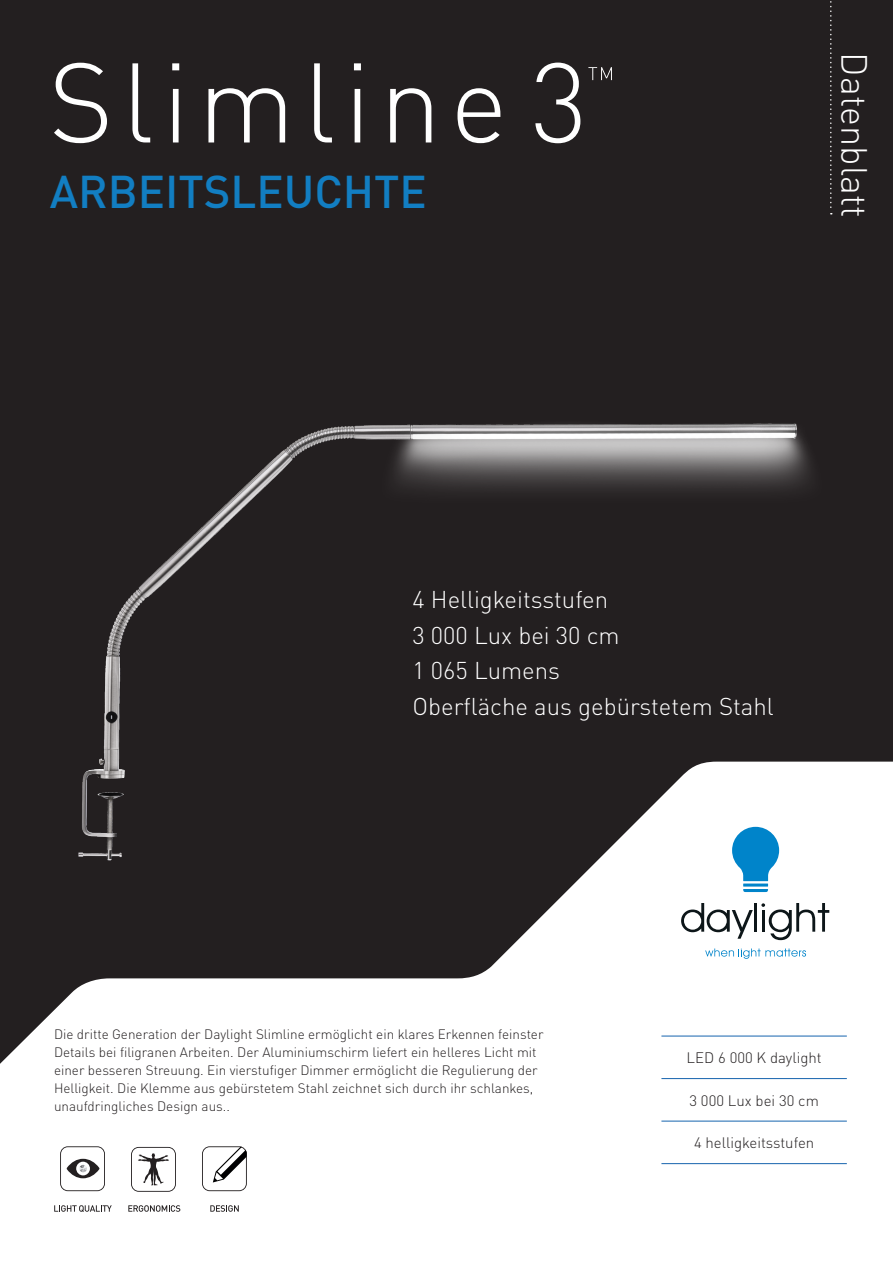
<style>
.page{position:relative;width:893px;height:1263px;background:#231f20}
.page>*{position:absolute;margin:0;border:0;box-sizing:border-box;transform-origin:0 0}
.t1{font:500 45.3px "DIN Pro";color:#127ec2}
.t2{font:300 36px "DIN Pro";color:#fff}
.t3{font:300 24px/35.5px "DIN Pro";color:#fff}
.t4{font:300 15px "DIN Pro";color:#231f20}
.t5{font:300 13.5px/18px "DIN Pro";color:#231f20}
</style>
<div class="page">
<img style="left:99px;top:423px;width:770px;height:339px">
<svg style="left:54px;top:63px;width:53px;height:80px"></svg>
<svg style="left:132px;top:63px;width:18px;height:79px"></svg>
<svg style="left:172px;top:63px;width:7px;height:79px"></svg>
<svg style="left:208px;top:88px;width:77px;height:54px"></svg>
<svg style="left:314px;top:63px;width:18px;height:79px"></svg>
<svg style="left:354px;top:63px;width:7px;height:79px"></svg>
<svg style="left:390px;top:88px;width:41px;height:54px"></svg>
<svg style="left:457px;top:88px;width:43px;height:55px"></svg>
<svg style="left:535px;top:63px;width:45px;height:80px"></svg>
<svg style="left:588px;top:67px;width:24px;height:13px"></svg>
<svg style="left:0;top:762px;width:893px;height:501px;fill:#fff"></svg>
<hr style="left:661px;top:1036px;width:186px;height:1px;background:#1664ae">
<hr style="left:661px;top:1078px;width:186px;height:1px;background:#1664ae">
<hr style="left:661px;top:1121px;width:186px;height:1px;background:#1664ae">
<hr style="left:661px;top:1163px;width:186px;height:1px;background:#1664ae">
<svg style="left:732px;top:827px;width:47px;height:65px;background:#4faada"></svg>
<svg style="left:705px;top:948px;width:101px;height:11px"></svg>
<svg style="left:761px;top:903px;width:68px;height:37px;background:#c1c4c4"></svg>
<hr style="left:754px;top:903px;width:3px;height:29px;background:#0d1619">
<svg style="left:681px;top:903px;width:72px;height:36px;background:#c7c9c9"></svg>
<svg style="left:60px;top:1146px;width:45px;height:45px;background:#cdcccd"></svg>
<svg style="left:131px;top:1147px;width:45px;height:45px;background:#d1d0d0"></svg>
<svg style="left:128px;top:1205px;width:52px;height:7px"></svg>
<svg style="left:54px;top:1205px;width:58px;height:7px"></svg>
<svg style="left:210px;top:1205px;width:29px;height:7px"></svg>
<svg style="left:202px;top:1146px;width:45px;height:45px;background:#cfcfcf"></svg>
<svg style="left:830px;top:1px;width:2px;height:213px"></svg>
<h1 class="t1" style="left:50px;top:157px;width:379px">ARBEITSLEUCHTE</h1>
<h2 class="t2" style="left:882px;top:52px;width:167px;rotate:90deg">Datenblatt</h2>
<h3 class="t3" style="left:412px;top:580px;width:363px">4 Helligkeitsstufen<br>3 000 Lux bei 30 cm<br>1 065 Lumens<br>Oberfläche aus gebürstetem Stahl</h3>
<p class="t5" style="left:54px;top:1024px;width:491px">Die dritte Generation der Daylight Slimline ermöglicht ein klares Erkennen feinster Details bei filigranen Arbeiten. Der Aluminiumschirm liefert ein helleres Licht mit einer besseren Streuung. Ein vierstufiger Dimmer ermöglicht die Regulierung der Helligkeit. Die Klemme aus gebürstetem Stahl zeichnet sich durch ihr schlankes, unaufdringliches Design aus..</p>
<p class="t4" style="left:687px;top:1046px;width:137px">LED 6 000 K daylight</p>
<p class="t4" style="left:689px;top:1089px;width:131px">3 000 Lux bei 30 cm</p>
<p class="t4" style="left:694px;top:1131px;width:122px">4 helligkeitsstufen</p>
</div>
